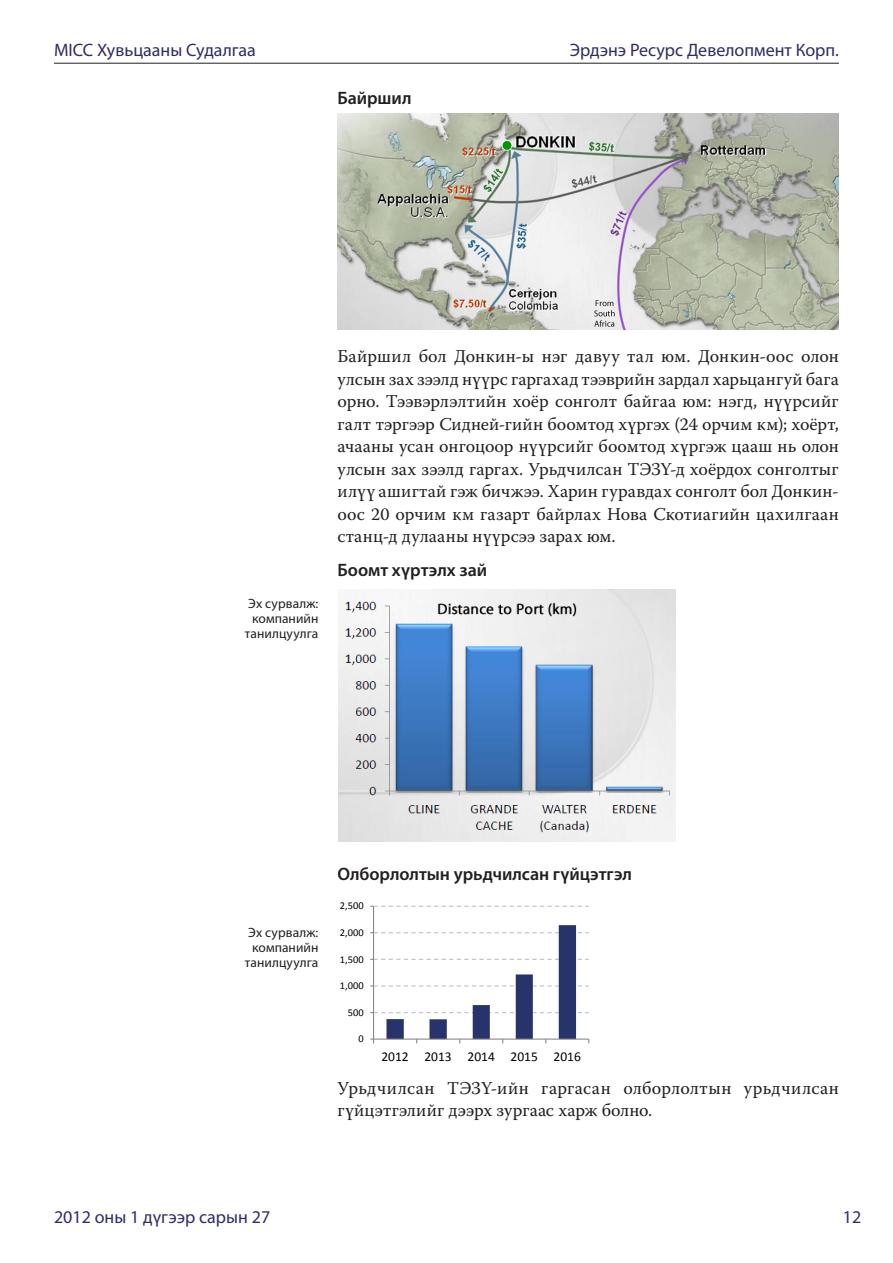
<style>
.page{position:relative;width:893px;height:1263px;background:#fff}
.page>*{position:absolute;margin:0;border:0;box-sizing:border-box;transform-origin:0 0}
.Body{font:18px/22.5px "Warnockbolod";letter-spacing:.01em;color:#231f20;text-align:justify}
.t1{font:18px "Myriad Pro";color:#2f2c68}
.TitleSmall{font:600 18px "Myriadbolod";letter-spacing:-.005em;color:#231f20}
.t2{font:18px "Myriadbolod";color:#2f2c68}
.Body-2{font:600 18px "Myriadbolod";letter-spacing:-.005em;color:#231f20}
.t3{font:13.5px/15px "Myriadbolod";letter-spacing:.005em;color:#231f20;text-align:center}
.t4{font:13.5px "Calibri";color:#000}
.t5{font:10.5px "Calibri";color:#000}
</style>
<div class="page">
<hr style="left:54px;top:63px;width:785px;height:1px;background:#231f20">
<img style="left:338px;top:113px;width:501px;height:216px">
<img style="left:338px;top:590px;width:338px;height:251px">
<hr style="left:373px;top:906px;width:1px;height:133px;background:#868686">
<svg style="left:370px;top:906px;width:219px;height:1px"></svg>
<svg style="left:370px;top:925px;width:219px;height:118px"></svg>
<p class="t1" style="left:54px;top:39px;width:203px">MICC Хувьцааны Судалгаа</p>
<p class="t1" style="left:570px;top:39px;width:271px">Эрдэнэ Ресурс Девелопмент Корп.</p>
<p class="Body-2" style="left:338px;top:86px;width:75px">Байршил</p>
<p class="t3" style="left:245px;top:595px;width:75px">Эх сурвалж: компанийн танилцуулга</p>
<p class="Body" style="left:338px;top:345px;width:503px">Байршил бол Донкин-ы нэг давуу тал юм. Донкин-оос олон улсын зах зээлд нүүрс гаргахад тээврийн зардал харьцангуй бага орно. Тээвэрлэлтийн хоёр сонголт байгаа юм: нэгд, нүүрсийг галт тэргээр Сидней-гийн боомтод хүргэх (24 орчим км); хоёрт, ачааны усан онгоцоор нүүрсийг боомтод хүргэж цааш нь олон улсын зах зээлд гаргах. Урьдчилсан ТЭЗҮ-д хоёрдох сонголтыг илүү ашигтай гэж бичжээ. Харин гуравдах сонголт бол Донкин&shy;оос 20 орчим км газарт байрлах Нова Скотиагийн цахилгаан станц-д дулааны нүүрсээ зарах юм.</p>
<p class="TitleSmall" style="left:338px;top:558px;width:151px">Боомт хүртэлх зай</p>
<p class="t3" style="left:245px;top:925px;width:75px">Эх сурвалж: компанийн танилцуулга</p>
<p class="TitleSmall" style="left:338px;top:862px;width:296px">Олборлолтын урьдчилсан гүйцэтгэл</p>
<p class="t5" style="left:340px;top:899px;width:25px">2,500</p>
<p class="t5" style="left:340px;top:926px;width:25px">2,000</p>
<p class="t5" style="left:340px;top:952px;width:25px">1,500</p>
<p class="t5" style="left:340px;top:979px;width:25px">1,000</p>
<p class="t5" style="left:348px;top:1005px;width:17px">500</p>
<p class="t5" style="left:358px;top:1032px;width:7px">0</p>
<p class="t4" style="left:381px;top:1047px;width:201px">2012 2013 2014 2015 2016</p>
<p class="Body" style="left:338px;top:1076px;width:503px">Урьдчилсан ТЭЗҮ-ийн гаргасан олборлолтын урьдчилсан гүйцэтгэлийг дээрх зургаас харж болно.</p>
<p class="t2" style="left:54px;top:1205px;width:218px">2012 оны 1 дүгээр сарын 27</p>
<p class="t1" style="left:843px;top:1205px;width:20px">12</p>
</div>
